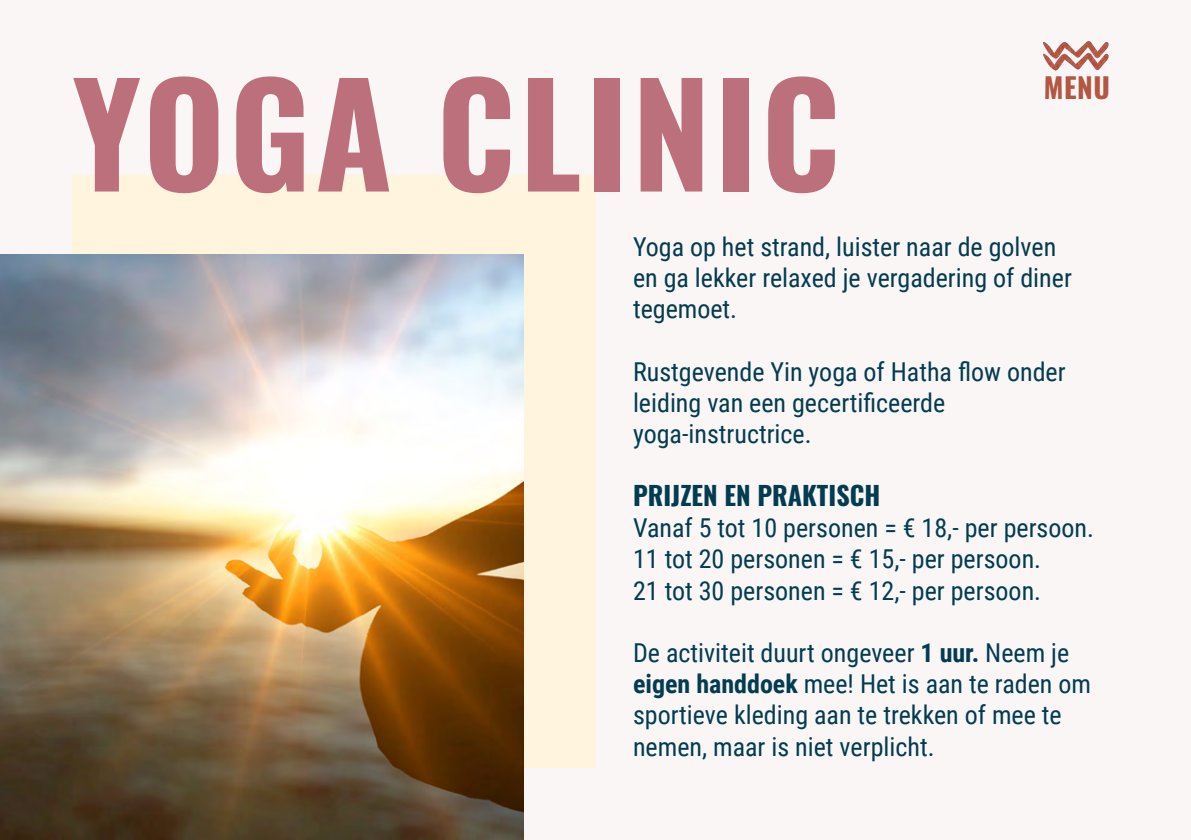
<style>
.page{position:relative;width:1191px;height:840px;background:#fff}
.page>*{position:absolute;margin:0;border:0;box-sizing:border-box;transform-origin:0 0}
.t1{font:700 140px "Oswald";letter-spacing:.03em;color:#bc707b}
.t2{font:700 28px "Oswald";color:#b35642}
.t3{font:26px/31.2px "Roboto Condensed";color:#033b51}
.t4{font:700 26px "Oswald";color:#033b51}
.s1{font-weight:700}
</style>
<div class="page">
<div style="left:0;top:0;width:1191px;height:839px;background:#f9f6f5"></div>
<div style="left:72px;top:176px;width:523px;height:591px;background:#fff4dd"></div>
<img style="left:0;top:254px;width:523px;height:585px">
<img style="left:1043px;top:41px;width:66px;height:30px">
<h1 class="t1" style="left:72px;top:61px;width:769px">YOGA CLINIC</h1>
<p class="t2" style="left:1044px;top:73px;width:68px">MENU</p>
<p class="t3" style="left:633px;top:230px;width:440px">Yoga op het strand, luister naar de golven en ga lekker relaxed je vergadering of diner tegemoet.</p>
<p class="t3" style="left:633px;top:355px;width:434px">Rustgevende Yin yoga of Hatha flow onder leiding van een gecertificeerde yoga-instructrice.</p>
<p class="t4" style="left:633px;top:481px;width:249px">PRIJZEN EN PRAKTISCH</p>
<p class="t3" style="left:633px;top:511px;width:462px">Vanaf 5 tot 10 personen = € 18,- per persoon.<br>11 tot 20 personen = € 15,- per persoon.<br>21 tot 30 personen = € 12,- per persoon.</p>
<p class="t3" style="left:633px;top:635px;width:459px">De activiteit duurt ongeveer <span class="s1">1 uur.</span> Neem je <span class="s1">eigen handdoek</span> mee! Het is aan te raden om sportieve kleding aan te trekken of mee te nemen, maar is niet verplicht.</p>
</div>
